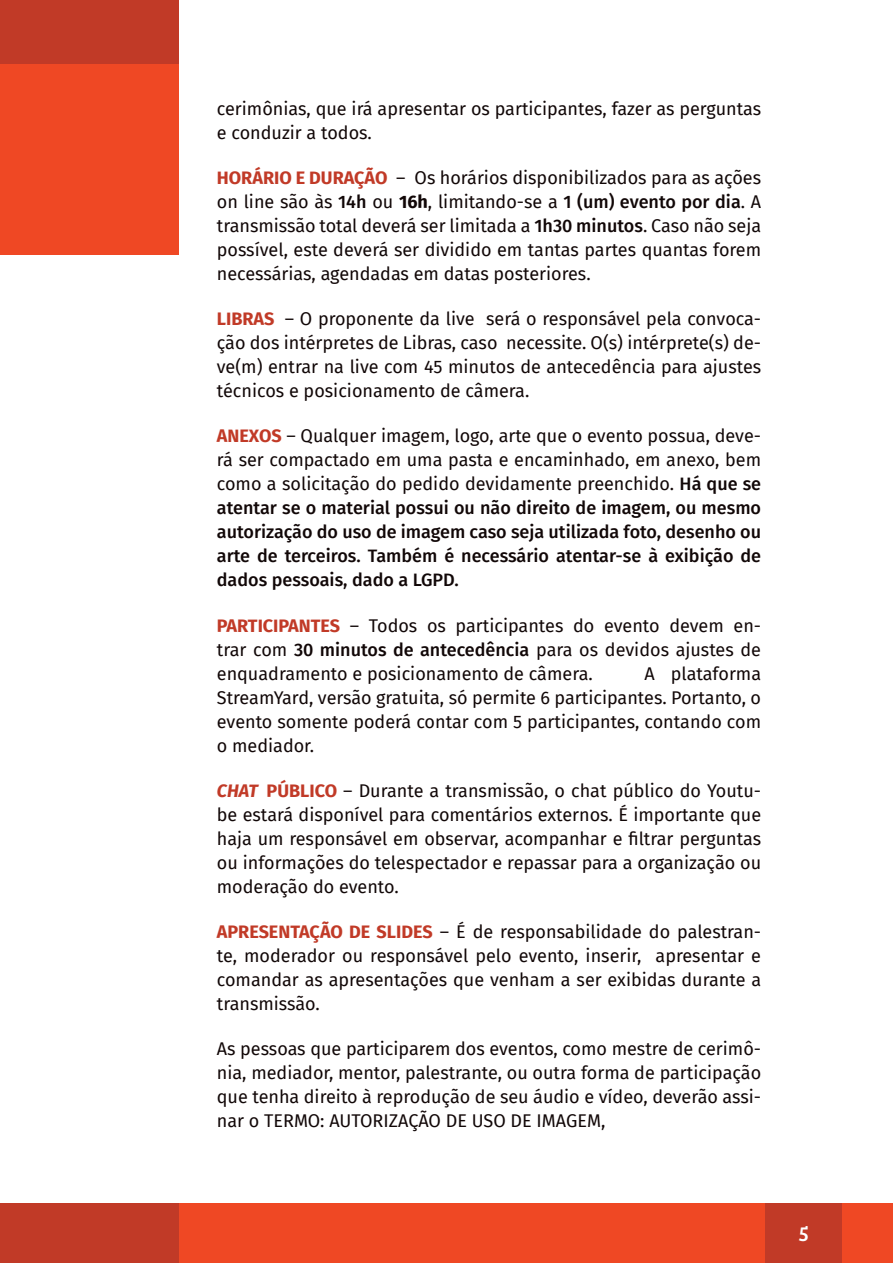
<style>
.page{position:relative;width:893px;height:1263px;background:#fff}
.page>*{position:absolute;margin:0;border:0;box-sizing:border-box;transform-origin:0 0}
.t1{font:21px "Bree Serif";color:#fff}
.t2{font:18px/24px "Fira Sans";color:#110707;text-align:justify}
.t3{font:500 18px/24px "Fira Sans";color:#110707;text-align:justify}
.s1{font-weight:700;color:#c13a27}
.s2{font-weight:500}
.s3{font-weight:700}
.s4{font-weight:400}
.s5{font-weight:700;font-style:italic;color:#c13a27}
</style>
<div class="page">
<div style="left:179px;top:1203px;width:714px;height:60px;background:#ef4824"></div>
<div style="left:0;top:1203px;width:179px;height:60px;background:#c13a27"></div>
<div style="left:765px;top:1203px;width:77px;height:60px;background:#c13a27"></div>
<div style="left:0;top:64px;width:179px;height:191px;background:#ef4824"></div>
<div style="left:0;top:0;width:179px;height:64px;background:#c13a27"></div>
<p class="t2" style="left:217px;top:96px;width:546px">cerimônias, que irá apresentar os participantes, fazer as perguntas e conduzir a todos.</p>
<p class="t2" style="left:217px;top:165px;width:546px"><span class="s1">HORÁRIO E DURAÇÃO</span> – Os horários disponibilizados para as ações on line são às <span class="s2">14h</span> ou <span class="s3">16h</span>, limitando-se a <span class="s2">1 (um) evento por dia</span>. A transmissão total deverá ser limitada a <span class="s2">1h30 minutos</span>. Caso não seja possível, este deverá ser dividido em tantas partes quantas forem necessárias, agendadas em datas posteriores.</p>
<p class="t2" style="left:217px;top:306px;width:546px"><span class="s1">LIBRAS</span> – O proponente da live será o responsável pela convoca&shy;ção dos intérpretes de Libras, caso necessite. O(s) intérprete(s) de&shy;ve(m) entrar na live com 45 minutos de antecedência para ajustes técnicos e posicionamento de câmera.</p>
<p class="t3" style="left:217px;top:423px;width:546px"><span class="s1">ANEXOS</span> <span class="s4">– Qualquer imagem, logo, arte que o evento possua, deve&shy;rá ser compactado em uma pasta e encaminhado, em anexo, bem como a solicitação do pedido devidamente preenchido.</span> Há que se atentar se o material possui ou não direito de imagem, ou mesmo autorização do uso de imagem caso seja utilizada foto, desenho ou arte de terceiros. Também é necessário atentar-se à exibição de dados pessoais, dado a LGPD.</p>
<p class="t2" style="left:217px;top:613px;width:546px"><span class="s1">PARTICIPANTES</span> – Todos os participantes do evento devem en&shy;trar com <span class="s2">30 minutos de antecedência</span> para os devidos ajustes de enquadramento e posicionamento de câmera.</p>
<p class="t2" style="left:217px;top:661px;width:546px;text-indent:428px">A plataforma StreamYard, versão gratuita, só permite 6 participantes. Portanto, o evento somente poderá contar com 5 participantes, contando com o mediador.</p>
<p class="t2" style="left:217px;top:778px;width:546px"><span class="s5">CHAT</span> <span class="s1">PÚBLICO</span> – Durante a transmissão, o chat público do Youtu&shy;be estará disponível para comentários externos. É importante que haja um responsável em observar, acompanhar e filtrar perguntas ou informações do telespectador e repassar para a organização ou moderação do evento.</p>
<p class="t2" style="left:217px;top:919px;width:546px"><span class="s1">APRESENTAÇÃO DE SLIDES</span> – É de responsabilidade do palestran&shy;te, moderador ou responsável pelo evento, inserir, apresentar e comandar as apresentações que venham a ser exibidas durante a transmissão.</p>
<p class="t2" style="left:217px;top:1036px;width:546px">As pessoas que participarem dos eventos, como mestre de cerimô&shy;nia, mediador, mentor, palestrante, ou outra forma de participação que tenha direito à reprodução de seu áudio e vídeo, deverão assi&shy;nar o TERMO: AUTORIZAÇÃO DE USO DE IMAGEM,</p>
<p class="t1" style="left:798px;top:1219px;width:12px">5</p>
</div>
